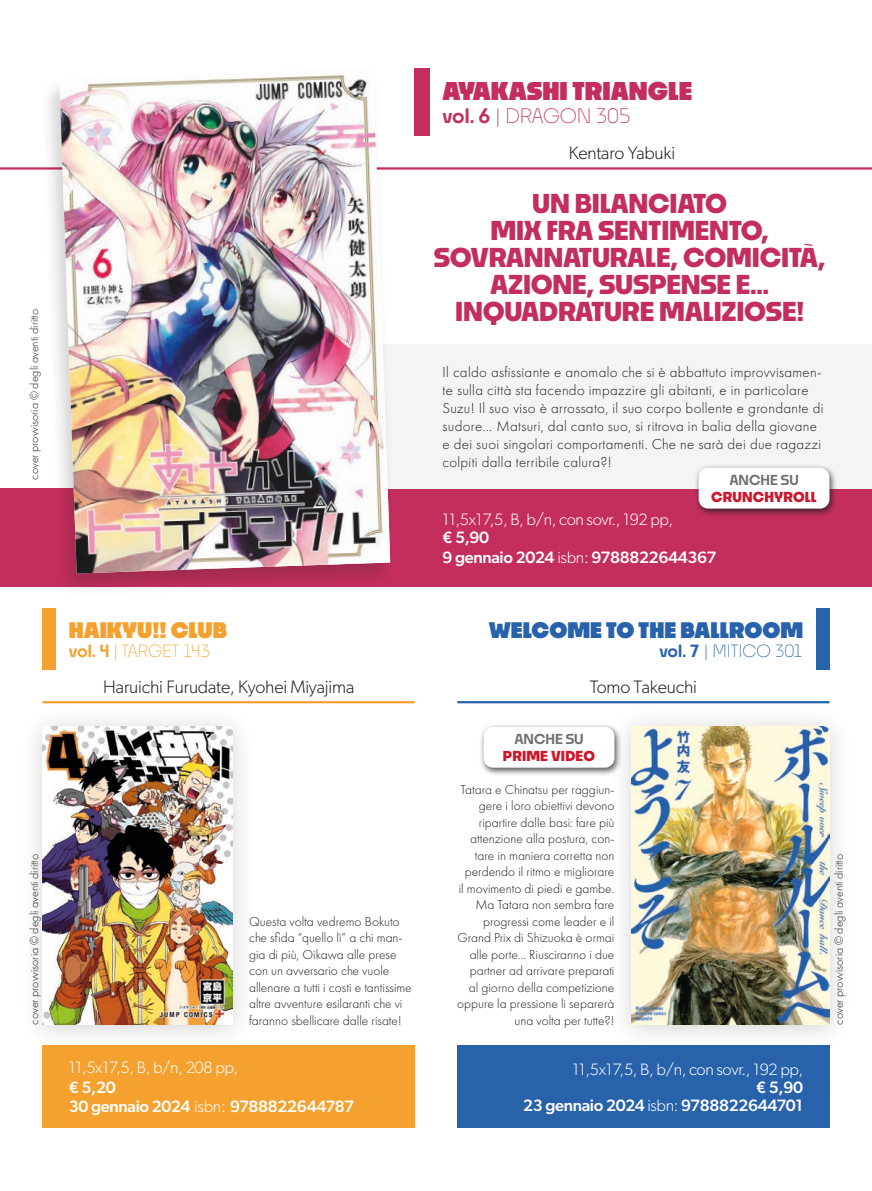
<style>
.page{position:relative;width:872px;height:1191px;background:#fff}
.page>*{position:absolute;margin:0;border:0;box-sizing:border-box;transform-origin:0 0}
.t1{font:700 25.5px/27px "Noka";letter-spacing:-.01em;color:#c42e5d;text-align:center}
.t2{font:900 24px "Noka";color:#c42e5d}
.t3{font:900 21px "Noka";color:#2862ab}
.t4{font:900 21px "Noka";color:#f5a12f}
.t5{font:300 19.5px "Noka";letter-spacing:-.005em;color:#c42e5d}
.t6{font:300 18px "Gibson";letter-spacing:-.01em;color:#1d1d1b}
.t7{font:500 16.5px "Gibson";letter-spacing:-.02em;color:#fff}
.t8{font:300 16.5px/19.5px "Gibson";letter-spacing:-.02em;color:#fff}
.t9{font:300 16.5px "Noka";color:#f5a12f}
.t10{font:300 16.5px "Noka";color:#2862ab}
.t11{font:300 15px/18px "Futura PT";letter-spacing:.02em;color:#1d1d1b}
.t12{font:300 13.5px/16.5px "Futura PT";color:#1d1d1b;text-align:right}
.t13{font:700 13.5px "Noka";letter-spacing:.01em;color:#ce162c}
.t14{font:600 13.5px "Noka";color:#70706f}
.t15{font:300 12px "Futura PT";color:#1d1d1b}
.s1{font-weight:600}
.s2{font-weight:500}
.s3{font-weight:300}
</style>
<div class="page">
<div style="left:816px;top:608px;width:13px;height:61px;background:#2862ab"></div>
<div style="left:43px;top:608px;width:13px;height:61px;background:#f5a12f"></div>
<hr style="left:457px;top:701px;width:372px;height:2px;background:#2862ab">
<hr style="left:43px;top:701px;width:372px;height:2px;background:#f5a12f">
<div style="left:607px;top:705px;width:246px;height:345px;background:#1d1d1b;opacity:.2"></div>
<img style="left:631px;top:727px;width:198px;height:297px">
<div style="left:19px;top:705px;width:237px;height:345px;background:#1d1d1b;opacity:.2"></div>
<img style="left:43px;top:727px;width:189px;height:297px">
<div style="left:479px;top:723px;width:143px;height:53px;background:#1d1d1b;opacity:.75"></div>
<div style="left:483px;top:727px;width:131px;height:40px;background:#fff;border-radius:9px"></div>
<div style="left:43px;top:1045px;width:371px;height:82px;background:#f5a12f"></div>
<div style="left:457px;top:1045px;width:372px;height:82px;background:#2862ab"></div>
<div style="left:0;top:488px;width:872px;height:99px;background:#c42e5d"></div>
<hr style="left:0;top:167px;width:872px;height:3px;background:#c42e5d">
<div style="left:415px;top:68px;width:15px;height:67px;background:#c42e5d"></div>
<div style="left:338px;top:344px;width:534px;height:144px;background:#f4f4f4"></div>
<div style="left:39px;top:66px;width:359px;height:532px;background:#1d1d1b;opacity:.2"></div>
<img style="left:59px;top:69px;width:331px;height:504px">
<div style="left:694px;top:464px;width:143px;height:53px;background:#1d1d1b;opacity:.75"></div>
<div style="left:698px;top:468px;width:131px;height:40px;background:#fff;border-radius:9px"></div>
<p class="t15" style="left:27px;top:480px;width:172px;rotate:-90deg">cover provvisoria © degli aventi diritto</p>
<p class="t2" style="left:442px;top:76px;width:251px">AYAKASHI TRIANGLE</p>
<p class="t5" style="left:442px;top:103px;width:190px"><span class="s1">vol. 6</span> | DRAGON 305</p>
<p class="t6" style="left:569px;top:142px;width:108px">Kentaro Yabuki</p>
<p class="t1" style="left:532px;top:189px;width:196px">UN BILANCIATO</p>
<p class="t1" style="left:490px;top:216px;width:280px">MIX FRA SENTIMENTO,</p>
<p class="t1" style="left:434px;top:243px;width:393px">SOVRANNATURALE, COMICITÀ,<br>AZIONE, SUSPENSE E…</p>
<p class="t1" style="left:455px;top:297px;width:350px">INQUADRATURE MALIZIOSE!</p>
<p class="t11" style="left:442px;top:363px;width:383px">Il caldo asfissiante e anomalo che si è abbattuto improvvisamen&shy;te sulla città sta facendo impazzire gli abitanti, e in particolare Suzu! Il suo viso è arrossato, il suo corpo bollente e grondante di sudore... Matsuri, dal canto suo, si ritrova in balia della giovane e dei suoi singolari comportamenti. Che ne sarà dei due ragazzi colpiti dalla terribile calura?!</p>
<p class="t14" style="left:729px;top:471px;width:71px">ANCHE SU</p>
<p class="t13" style="left:711px;top:488px;width:107px">CRUNCHYROLL</p>
<p class="t4" style="left:69px;top:616px;width:160px">HAIKYU!! CLUB</p>
<p class="t9" style="left:69px;top:640px;width:143px"><span class="s1">vol. 4</span> | TARGET 143</p>
<p class="t8" style="left:442px;top:510px;width:232px;line-height:18px">11,5x17,5, B, b/n, con sovr., 192 pp, <span class="s2">€ 5,90</span></p>
<p class="t7" style="left:442px;top:547px;width:275px">9 gennaio 2024 <span class="s3">isbn:</span> 9788822644367</p>
<p class="t3" style="left:488px;top:616px;width:316px">WELCOME TO THE BALLROOM</p>
<p class="t10" style="left:659px;top:640px;width:145px"><span class="s1">vol. 7</span> | MITICO 301</p>
<p class="t6" style="left:103px;top:675px;width:253px">Haruichi Furudate, Kyohei Miyajima</p>
<p class="t6" style="left:590px;top:675px;width:109px">Tomo Takeuchi</p>
<p class="t14" style="left:514px;top:730px;width:71px">ANCHE SU</p>
<p class="t13" style="left:503px;top:747px;width:94px">PRIME VIDEO</p>
<p class="t12" style="left:457px;top:781px;width:159px">Tatara e Chinatsu per raggiun&shy;gere i loro obiettivi devono ripartire dalle basi: fare più attenzione alla postura, con&shy;tare in maniera corretta non perdendo il ritmo e migliorare il movimento di piedi e gambe.<br>Ma Tatara non sembra fare progressi come leader e il<br>Grand Prix di Shizuoka è ormai alle porte... Riusciranno i due partner ad arrivare preparati al giorno della competizione oppure la pressione li separerà una volta per tutte?!</p>
<p class="t15" style="left:27px;top:1024px;width:172px;rotate:-90deg">cover provvisoria © degli aventi diritto</p>
<p class="t15" style="left:832px;top:1024px;width:172px;rotate:-90deg">cover provvisoria © degli aventi diritto</p>
<p class="t12" style="left:249px;top:913px;width:164px;text-align:left">Questa volta vedremo Bokuto che sfida “quello lì” a chi man&shy;gia di più, Oikawa alle prese con un avversario che vuole allenare a tutti i costi e tantissime altre avventure esilaranti che vi faranno sbellicare dalle risate!</p>
<p class="t8" style="left:69px;top:1057px;width:171px">11,5x17,5, B, b/n, 208 pp, <span class="s2">€ 5,20</span></p>
<p class="t7" style="left:69px;top:1096px;width:287px">30 gennaio 2024 <span class="s3">isbn:</span> 9788822644787</p>
<p class="t8" style="left:572px;top:1059px;width:232px">11,5x17,5, B, b/n, con sovr., 192 pp,</p>
<p class="t7" style="left:756px;top:1077px;width:48px">€ 5,90</p>
<p class="t7" style="left:523px;top:1095px;width:281px">23 gennaio 2024 <span class="s3">isbn:</span> 9788822644701</p>
</div>
